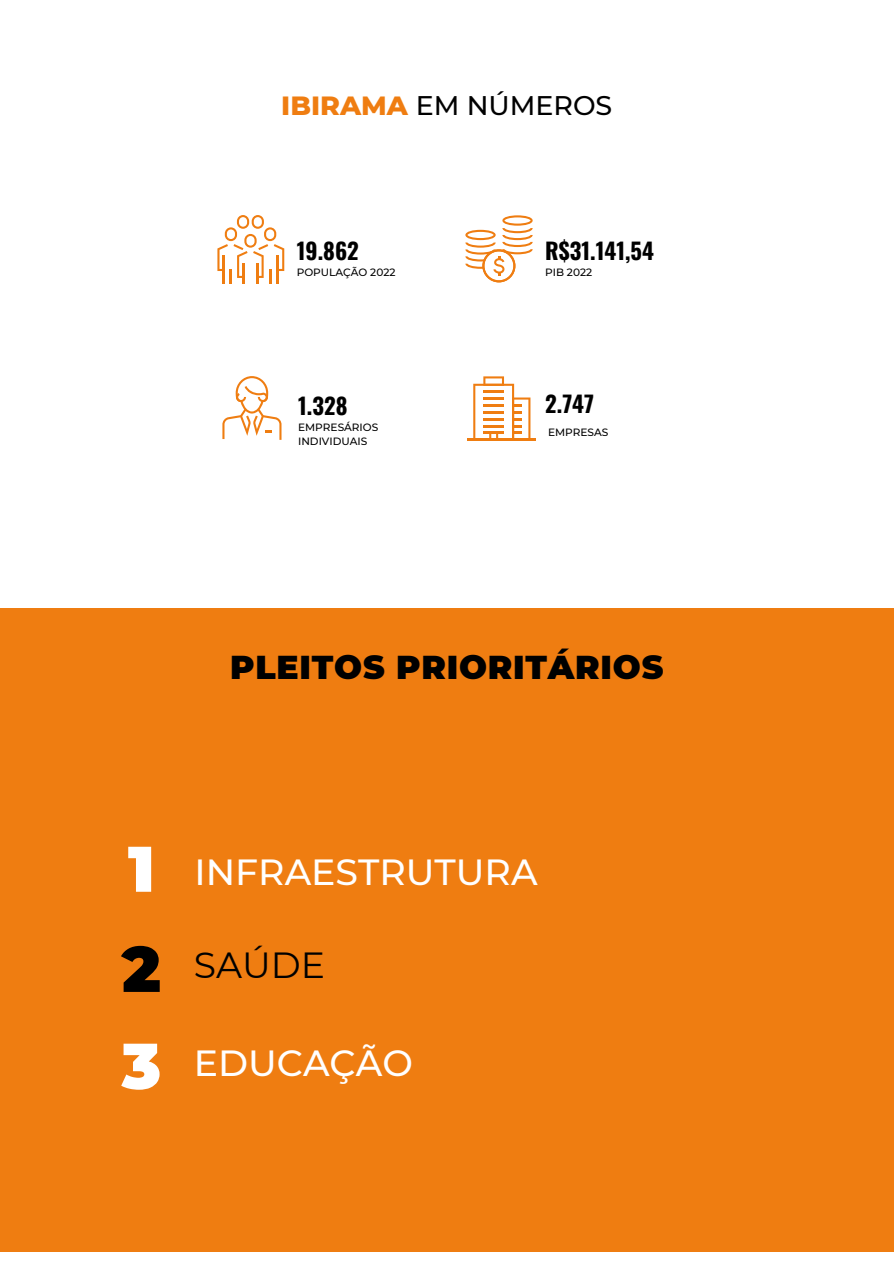
<style>
.page{position:relative;width:894px;height:1264px;background:#fff}
.page>*{position:absolute;margin:0;border:0;box-sizing:border-box;transform-origin:0 0}
.t1{font:900 64.35px "Montserrat";color:#fff}
.t2{font:900 64.35px "Montserrat";color:#000}
.t3{font:500 36.3px "Montserrat";color:#fff}
.t4{font:36.3px "Montserrat";color:#000}
.t5{font:900 33px "Montserrat";letter-spacing:.025em;color:#000}
.t6{font:500 26.85px "Montserrat";color:#000}
.t7{font:700 22.65px "Oswald";color:#000}
.t8{font:500 10.5px "Montserrat";color:#000}
.s1{font-weight:800;color:#ef7d11}
</style>
<div class="page">
<svg style="left:217px;top:215px;width:67px;height:69px"></svg>
<svg style="left:465px;top:215px;width:67px;height:67px"></svg>
<svg style="left:473px;top:376px;width:57px;height:63px"></svg>
<hr style="left:467px;top:439px;width:69px;height:2px;background:#ef7d11">
<svg style="left:222px;top:376px;width:59px;height:64px"></svg>
<div style="left:0;top:608px;width:893px;height:643px;background:#ef7d11"></div>
<h3 class="t6" style="left:281px;top:89px;width:332px"><span class="s1">IBIRAMA</span> EM NÚMEROS</h3>
<p class="t7" style="left:296px;top:233px;width:64px">19.862</p>
<h4 class="t7" style="left:545px;top:233px;width:110px">R$31.141,54</h4>
<p class="t8" style="left:296px;top:266px;width:100px">POPULAÇÃO 2022</p>
<p class="t8" style="left:545px;top:266px;width:48px">PIB 2022</p>
<p class="t7" style="left:298px;top:388px;width:51px">1.328</p>
<p class="t7" style="left:545px;top:386px;width:50px">2.747</p>
<h4 class="t8" style="left:298px;top:421px;width:82px">EMPRESÁRIOS</h4>
<p class="t8" style="left:298px;top:435px;width:71px">INDIVIDUAIS</p>
<h4 class="t8" style="left:548px;top:426px;width:62px">EMPRESAS</h4>
<p class="t5" style="left:230px;top:647px;width:434px">PLEITOS PRIORITÁRIOS</p>
<p class="t1" style="left:128px;top:829px;width:28px">1</p>
<h4 class="t2" style="left:122px;top:929px;width:41px">2</h4>
<p class="t1" style="left:122px;top:1026px;width:41px">3</p>
<h1 class="t3" style="left:194px;top:850px;width:344px">INFRAESTRUTURA</h1>
<p class="t4" style="left:194px;top:942px;width:133px">SAÚDE</p>
<p class="t3" style="left:194px;top:1040px;width:221px">EDUCAÇÃO</p>
</div>
